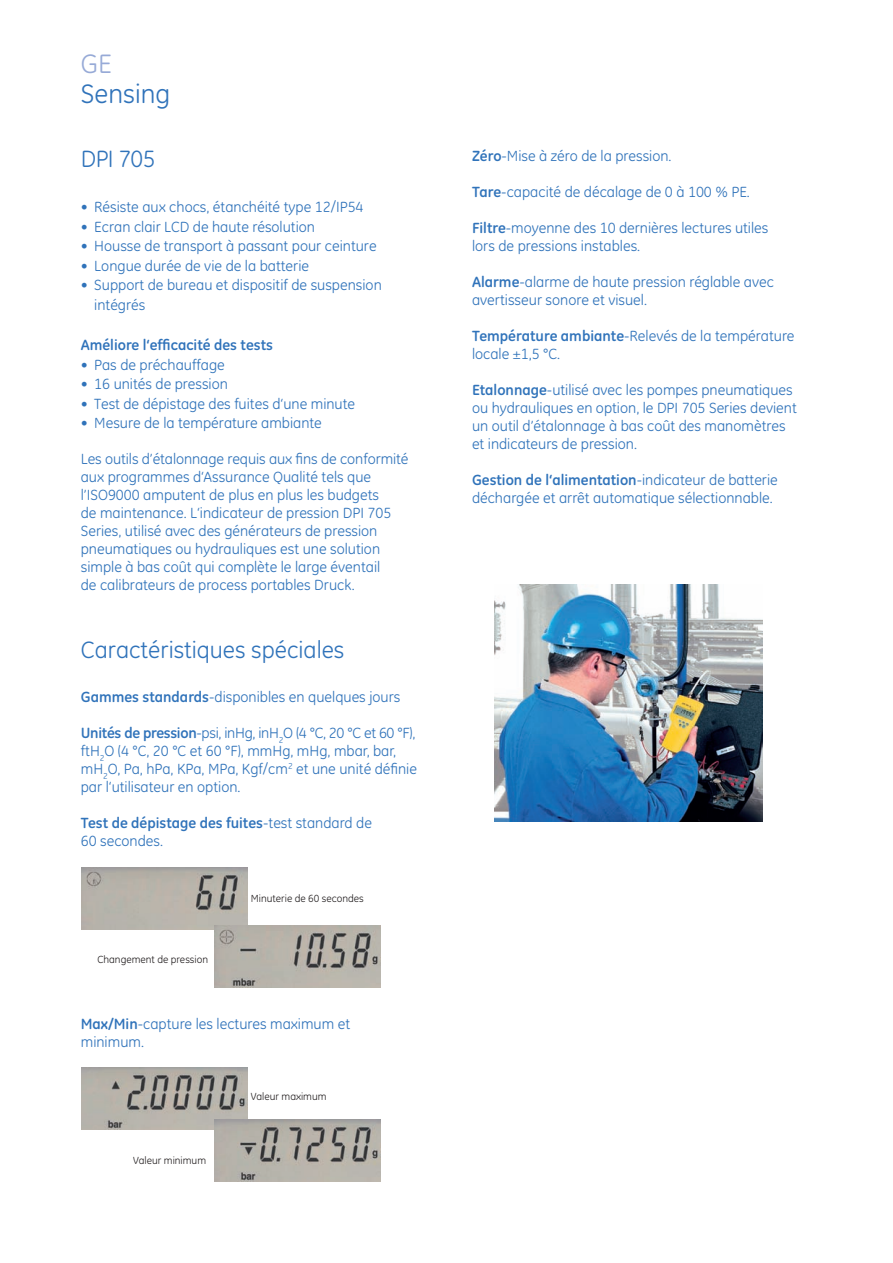
<style>
.page{position:relative;width:893px;height:1263px;background:#fff}
.page>*{position:absolute;margin:0;border:0;box-sizing:border-box;transform-origin:0 0}
.t1{font:27.15px "GE Inspira";color:#3073ba}
.t2{font:27.15px "GE Inspira";color:#97aad7}
.t3{font:24px "GE Inspira";color:#3073ba}
.t4{font:15px/18px "GE Inspira";color:#3073ba}
.t5{font:700 15px "GE Inspira";color:#3073ba}
.t6{font:10.5px "GE Inspira";color:#231f20}
.s1{font-weight:700}
</style>
<div class="page">
<img style="left:82px;top:867px;width:166px;height:63px">
<img style="left:214px;top:925px;width:166px;height:62px">
<img style="left:82px;top:1067px;width:166px;height:63px">
<img style="left:214px;top:1119px;width:166px;height:62px">
<img style="left:495px;top:585px;width:267px;height:237px">
<h1 class="t2" style="left:81px;top:49px;width:33px">GE</h1>
<h1 class="t1" style="left:81px;top:78px;width:91px">Sensing</h1>
<h2 class="t3" style="left:81px;top:146px;width:76px">DPI 705</h2>
<p class="t4" style="left:81px;top:198px;width:284px">• Résiste aux chocs, étanchéité type 12/IP54</p>
<p class="t4" style="left:81px;top:218px;width:236px">• Ecran clair LCD de haute résolution</p>
<p class="t4" style="left:81px;top:237px;width:297px">• Housse de transport à passant pour ceinture</p>
<p class="t4" style="left:81px;top:257px;width:230px">• Longue durée de vie de la batterie</p>
<p class="t4" style="left:94px;top:275px;width:289px;line-height:19.5px;text-indent:-14px">• Support de bureau et dispositif de suspension intégrés</p>
<p class="t5" style="left:81px;top:335px;width:194px">Améliore l‘efficacité des tests</p>
<p class="t4" style="left:81px;top:355px;width:146px">• Pas de préchauffage</p>
<p class="t4" style="left:81px;top:375px;width:149px">• 16 unités de pression</p>
<p class="t4" style="left:81px;top:394px;width:276px">• Test de dépistage des fuites d‘une minute</p>
<p class="t4" style="left:81px;top:414px;width:243px">• Mesure de la température ambiante</p>
<p class="t4" style="left:81px;top:450px;width:329px">Les outils d’étalonnage requis aux fins de conformité aux programmes d‘Assurance Qualité tels que l’ISO9000 amputent de plus en plus les budgets<br>de maintenance. L‘indicateur de pression DPI 705<br>Series, utilisé avec des générateurs de pression pneumatiques ou hydrauliques est une solution simple à bas coût qui complète le large éventail<br>de calibrateurs de process portables Druck.</p>
<h2 class="t3" style="left:81px;top:636px;width:265px">Caractéristiques spéciales</h2>
<p class="t4" style="left:81px;top:688px;width:321px"><span class="s1">Gammes standards</span>-disponibles en quelques jours</p>
<p class="t4" style="left:81px;top:724px;width:338px"><span class="s1">Unités de pression</span>-psi, inHg, inH<sub>2</sub>O (4 °C, 20 °C et 60 °F), ftH<sub>2</sub>O (4 °C, 20 °C et 60 °F), mmHg, mHg, mbar, bar, mH<sub>2</sub>O, Pa, hPa, KPa, MPa, Kgf/cm<sup>2</sup> et une unité définie par l‘utilisateur en option.</p>
<p class="t4" style="left:81px;top:814px;width:293px"><span class="s1">Test de dépistage des fuites</span>-test standard de<br>60 secondes.</p>
<p class="t6" style="left:97px;top:954px;width:112px">Changement de pression</p>
<p class="t6" style="left:251px;top:893px;width:114px">Minuterie de 60 secondes</p>
<p class="t4" style="left:81px;top:1015px;width:271px"><span class="s1">Max/Min</span>-capture les lectures maximum et minimum.</p>
<p class="t6" style="left:133px;top:1154px;width:74px">Valeur minimum</p>
<p class="t6" style="left:251px;top:1090px;width:77px">Valeur maximum</p>
<p class="t4" style="left:472px;top:147px;width:201px"><span class="s1">Zéro</span>-Mise à zéro de la pression.</p>
<p class="t4" style="left:472px;top:183px;width:279px"><span class="s1">Tare</span>-capacité de décalage de 0 à 100 % PE.</p>
<p class="t4" style="left:472px;top:219px;width:298px"><span class="s1">Filtre</span>-moyenne des 10 dernières lectures utiles lors de pressions instables.</p>
<p class="t4" style="left:472px;top:273px;width:303px"><span class="s1">Alarme</span>-alarme de haute pression réglable avec avertisseur sonore et visuel.</p>
<p class="t4" style="left:472px;top:327px;width:324px"><span class="s1">Température ambiante</span>-Relevés de la température locale ±1,5 °C.</p>
<p class="t4" style="left:472px;top:381px;width:326px"><span class="s1">Etalonnage</span>-utilisé avec les pompes pneumatiques ou hydrauliques en option, le DPI 705 Series devient un outil d’étalonnage à bas coût des manomètres et indicateurs de pression.</p>
<p class="t4" style="left:472px;top:471px;width:307px"><span class="s1">Gestion de l‘alimentation</span>-indicateur de batterie déchargée et arrêt automatique sélectionnable.</p>
</div>
